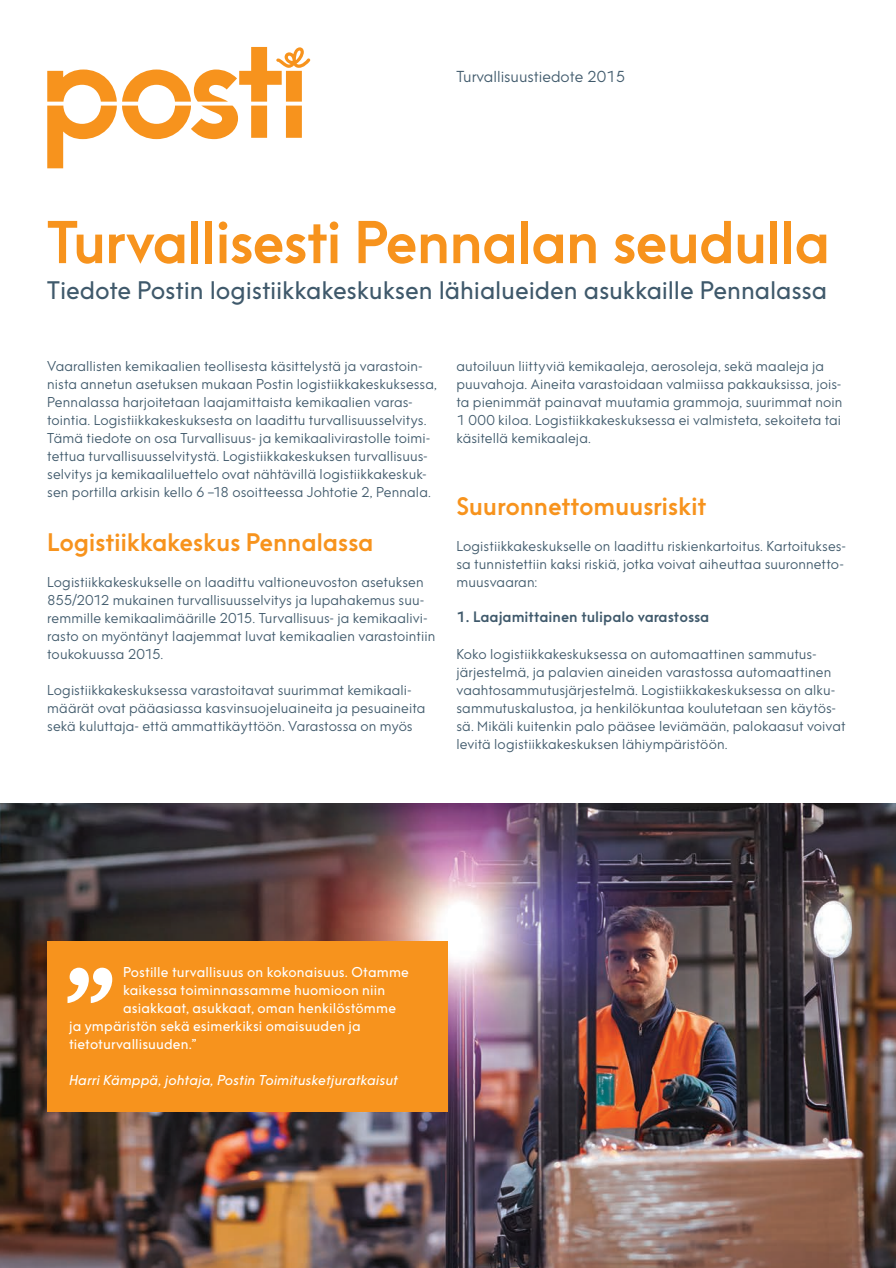
<style>
.page{position:relative;width:896px;height:1268px;background:#fff}
.page>*{position:absolute;margin:0;border:0;box-sizing:border-box;transform-origin:0 0}
.t1{font:150px "Posti Sans";color:#fff}
.t2{font:500 57px "Posti Sans";letter-spacing:-.03em;color:#f7931d}
.t3{font:24px "Posti Sans";letter-spacing:-.005em;color:#3f596b}
.t4{font:500 24px "Posti Sans";letter-spacing:-.015em;color:#f7931d}
.t5{font:15px "Posti Sans";color:#3f596b}
.t6{font:500 14.25px "Posti Sans";color:#3f596b}
.t7{font:13.5px/18px "Posti Sans";letter-spacing:.005em;color:#3f596b}
.t8{font:13.5px "Posti Sans";letter-spacing:.01em;color:#fff}
.t9{font:italic 13.5px "Posti Sans";letter-spacing:.005em;color:#fff}
</style>
<div class="page">
<img style="left:0;top:803px;width:895px;height:464px">
<svg style="left:47px;top:47px;width:263px;height:121px"></svg>
<div style="left:47px;top:940px;width:400px;height:171px;background:#f7931d"></div>
<svg style="left:893px;top:1263px;width:3px;height:5px"></svg>
<p class="t5" style="left:456px;top:67px;width:170px">Turvallisuustiedote 2015</p>
<h2 class="t2" style="left:47px;top:206px;width:784px">Turvallisesti Pennalan seudulla</h2>
<h3 class="t3" style="left:47px;top:275px;width:781px">Tiedote Postin logistiikkakeskuksen lähialueiden asukkaille Pennalassa</h3>
<p class="t7" style="left:47px;top:357px;width:391px">Vaarallisten kemikaalien teollisesta käsittelystä ja varastoin&shy;nista annetun asetuksen mukaan Postin logistiikkakeskuksessa, Pennalassa harjoitetaan laajamittaista kemikaalien varas&shy;tointia. Logistiikkakeskuksesta on laadittu turvallisuusselvitys.<br>Tämä tiedote on osa Turvallisuus- ja kemikaalivirastolle toimi&shy;tettua turvallisuusselvitystä. Logistiikkakeskuksen turvallisuus&shy;selvitys ja kemikaaliluettelo ovat nähtävillä logistiikkakeskuk&shy;sen portilla arkisin kello 6 –18 osoitteessa Johtotie 2, Pennala.</p>
<h3 class="t4" style="left:47px;top:527px;width:327px">Logistiikkakeskus Pennalassa</h3>
<p class="t7" style="left:47px;top:573px;width:389px">Logistiikkakeskukselle on laadittu valtioneuvoston asetuksen 855/2012 mukainen turvallisuusselvitys ja lupahakemus suu&shy;remmille kemikaalimäärille 2015. Turvallisuus- ja kemikaalivi&shy;rasto on myöntänyt laajemmat luvat kemikaalien varastointiin toukokuussa 2015.</p>
<p class="t7" style="left:47px;top:681px;width:379px">Logistiikkakeskuksessa varastoitavat suurimmat kemikaali&shy;määrät ovat pääasiassa kasvinsuojeluaineita ja pesuaineita sekä kuluttaja- että ammattikäyttöön. Varastossa on myös</p>
<p class="t7" style="left:456px;top:357px;width:387px">autoiluun liittyviä kemikaaleja, aerosoleja, sekä maaleja ja puuvahoja. Aineita varastoidaan valmiissa pakkauksissa, jois&shy;ta pienimmät painavat muutamia grammoja, suurimmat noin 1 000 kiloa. Logistiikkakeskuksessa ei valmisteta, sekoiteta tai käsitellä kemikaaleja.</p>
<h3 class="t4" style="left:456px;top:491px;width:251px">Suuronnettomuusriskit</h3>
<p class="t7" style="left:456px;top:537px;width:391px">Logistiikkakeskukselle on laadittu riskienkartoitus. Kartoitukses&shy;sa tunnistettiin kaksi riskiä, jotka voivat aiheuttaa suuronnetto&shy;muusvaaran:</p>
<p class="t6" style="left:456px;top:607px;width:254px">1. Laajamittainen tulipalo varastossa</p>
<p class="t7" style="left:456px;top:645px;width:390px">Koko logistiikkakeskuksessa on automaattinen sammutus&shy;järjestelmä, ja palavien aineiden varastossa automaattinen vaahtosammutusjärjestelmä. Logistiikkakeskuksessa on alku&shy;sammutuskalustoa, ja henkilökuntaa koulutetaan sen käytös&shy;sä. Mikäli kuitenkin palo pääsee leviämään, palokaasut voivat levitä logistiikkakeskuksen lähiympäristöön.</p>
<h1 class="t1" style="left:64px;top:931px;width:52px">”</h1>
<p class="t8" style="left:123px;top:963px;width:287px">Postille turvallisuus on kokonaisuus. Otamme</p>
<p class="t8" style="left:123px;top:981px;width:263px">kaikessa toiminnassamme huomioon niin</p>
<p class="t8" style="left:123px;top:999px;width:274px">asiakkaat, asukkaat, oman henkilöstömme</p>
<p class="t8" style="left:69px;top:1017px;width:293px">ja ympäristön sekä esimerkiksi omaisuuden ja</p>
<p class="t8" style="left:69px;top:1035px;width:129px">tietoturvallisuuden.”</p>
<p class="t9" style="left:69px;top:1071px;width:330px">Harri Kämppä, johtaja, Postin Toimitusketjuratkaisut</p>
</div>
